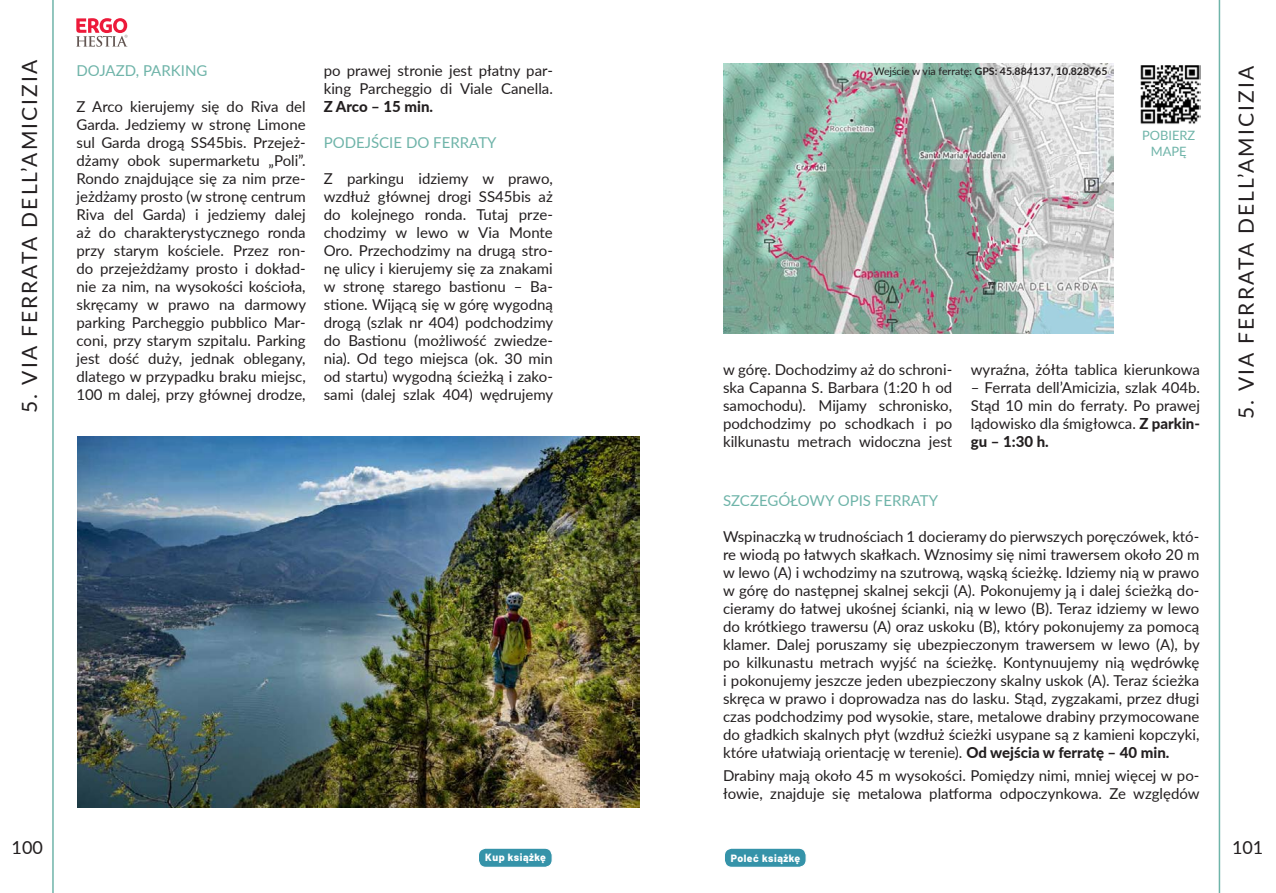
<style>
.page{position:relative;width:1276px;height:893px;background:#fff}
.page>*{position:absolute;margin:0;border:0;box-sizing:border-box;transform-origin:0 0}
.t1{font:21px "Lato";letter-spacing:.1em;color:#231f20}
.t2{font:18px "Lato";color:#231f20}
.t3{font:15px/18px "Lato";color:#231f20;text-align:justify}
.t4{font:15px "Lato";color:#6fb4a9}
.t5{font:800 15px "Lato";color:#231f20}
.t6{font:12.9px/15.5px "Lato";color:#6fb4a9;text-align:center}
.t7{font:700 10.5px "Lato";color:#231f20}
.t8{font:800 10.5px "Barlow";letter-spacing:.05em;color:#fff}
.s1{font-weight:400}
.s2{font-weight:800}
</style>
<div class="page">
<hr style="left:52px;top:0;width:2px;height:893px;background:#6fb4a9">
<svg style="left:76px;top:18px;width:52px;height:29px"></svg>
<img style="left:78px;top:436px;width:561px;height:372px">
<hr style="left:1218px;top:0;width:2px;height:893px;background:#6fb4a9">
<img style="left:723px;top:64px;width:390px;height:269px">
<img style="left:1140px;top:65px;width:60px;height:59px">
<div style="left:724px;top:848px;width:82px;height:19px;background:#3593a9;border-radius:7px"></div>
<div style="left:724px;top:847px;width:83px;height:21px;border:1px solid #fff;border-radius:7px"></div>
<div style="left:478px;top:848px;width:74px;height:19px;background:#3593a9;border-radius:7px"></div>
<div style="left:478px;top:847px;width:75px;height:21px;border:1px solid #fff;border-radius:7px"></div>
<h1 class="t1" style="left:14px;top:413px;width:355px;rotate:-90deg">5. VIA FERRATA DELL’AMICIZIA</h1>
<p class="t2" style="left:12px;top:835px;width:33px">100</p>
<p class="t4" style="left:77px;top:60px;width:132px">DOJAZD, PARKING</p>
<p class="t3" style="left:77px;top:97px;width:231px">Z Arco kierujemy się do Riva del Garda. Jedziemy w stronę Limone sul Garda drogą SS45bis. Przejeż&shy;dżamy obok supermarketu „Poli”.<br>Rondo znajdujące się za nim prze&shy;jeżdżamy prosto (w stronę centrum Riva del Garda) i jedziemy dalej aż do charakterystycznego ronda przy starym kościele. Przez ron&shy;do przejeżdżamy prosto i dokład&shy;nie za nim, na wysokości kościoła, skręcamy w prawo na darmowy parking Parcheggio pubblico Mar&shy;coni, przy starym szpitalu. Parking jest dość duży, jednak oblegany, dlatego w przypadku braku miejsc, 100 m dalej, przy głównej drodze,</p>
<p class="t3" style="left:324px;top:61px;width:231px">po prawej stronie jest płatny par&shy;king Parcheggio di Viale Canella.</p>
<p class="t5" style="left:324px;top:95px;width:111px">Z Arco – 15 min.</p>
<p class="t4" style="left:324px;top:132px;width:174px">PODEJŚCIE DO FERRATY</p>
<p class="t3" style="left:324px;top:169px;width:231px">Z parkingu idziemy w prawo, wzdłuż głównej drogi SS45bis aż do kolejnego ronda. Tutaj prze&shy;chodzimy w lewo w Via Monte Oro. Przechodzimy na drugą stro&shy;nę ulicy i kierujemy się za znakami w stronę starego bastionu – Ba&shy;stione. Wijącą się w górę wygodną drogą (szlak nr 404) podchodzimy do Bastionu (możliwość zwiedze&shy;nia). Od tego miejsca (ok. 30 min od startu) wygodną ścieżką i zako&shy;sami (dalej szlak 404) wędrujemy</p>
<p class="t7" style="left:873px;top:63px;width:235px"><span class="s1">Wejście w via ferratę:</span> GPS: 45.884137, 10.828765</p>
<p class="t6" style="left:1142px;top:127px;width:55px">POBIERZ<br>MAPĘ</p>
<p class="t3" style="left:723px;top:360px;width:231px">w górę. Dochodzimy aż do schroni&shy;ska Capanna S. Barbara (1:20 h od samochodu). Mijamy schronisko, podchodzimy po schodkach i po kilkunastu metrach widoczna jest</p>
<p class="t3" style="left:971px;top:360px;width:231px">wyraźna, żółta tablica kierunkowa</p>
<p class="t3" style="left:971px;top:378px;width:231px">– Ferrata dell’Amicizia, szlak 404b.<br>Stąd 10 min do ferraty. Po prawej lądowisko dla śmigłowca. <span class="s2">Z parkin&shy;gu – 1:30 h.</span></p>
<p class="t4" style="left:723px;top:490px;width:217px">SZCZEGÓŁOWY OPIS FERRATY</p>
<p class="t3" style="left:723px;top:527px;width:478px">Wspinaczką w trudnościach 1 docieramy do pierwszych poręczówek, któ&shy;re wiodą po łatwych skałkach. Wznosimy się nimi trawersem około 20 m w lewo (A) i wchodzimy na szutrową, wąską ścieżkę. Idziemy nią w prawo w górę do następnej skalnej sekcji (A). Pokonujemy ją i dalej ścieżką do&shy;cieramy do łatwej ukośnej ścianki, nią w lewo (B). Teraz idziemy w lewo do krótkiego trawersu (A) oraz uskoku (B), który pokonujemy za pomocą klamer. Dalej poruszamy się ubezpieczonym trawersem w lewo (A), by po kilkunastu metrach wyjść na ścieżkę. Kontynuujemy nią wędrówkę i pokonujemy jeszcze jeden ubezpieczony skalny uskok (A). Teraz ścieżka skręca w prawo i doprowadza nas do lasku. Stąd, zygzakami, przez długi czas podchodzimy pod wysokie, stare, metalowe drabiny przymocowane do gładkich skalnych płyt (wzdłuż ścieżki usypane są z kamieni kopczyki, które ułatwiają orientację w terenie). <span class="s2">Od wejścia w ferratę – 40 min.</span></p>
<p class="t3" style="left:723px;top:766px;width:478px">Drabiny mają około 45 m wysokości. Pomiędzy nimi, mniej więcej w po&shy;łowie, znajduje się metalowa platforma odpoczynkowa. Ze względów</p>
<p class="t8" style="left:485px;top:850px;width:62px">Kup książkę</p>
<p class="t8" style="left:731px;top:850px;width:71px">Poleć książkę</p>
<h1 class="t1" style="left:1231px;top:419px;width:355px;rotate:-90deg">5. VIA FERRATA DELL’AMICIZIA</h1>
<p class="t2" style="left:1232px;top:834px;width:33px">101</p>
</div>
